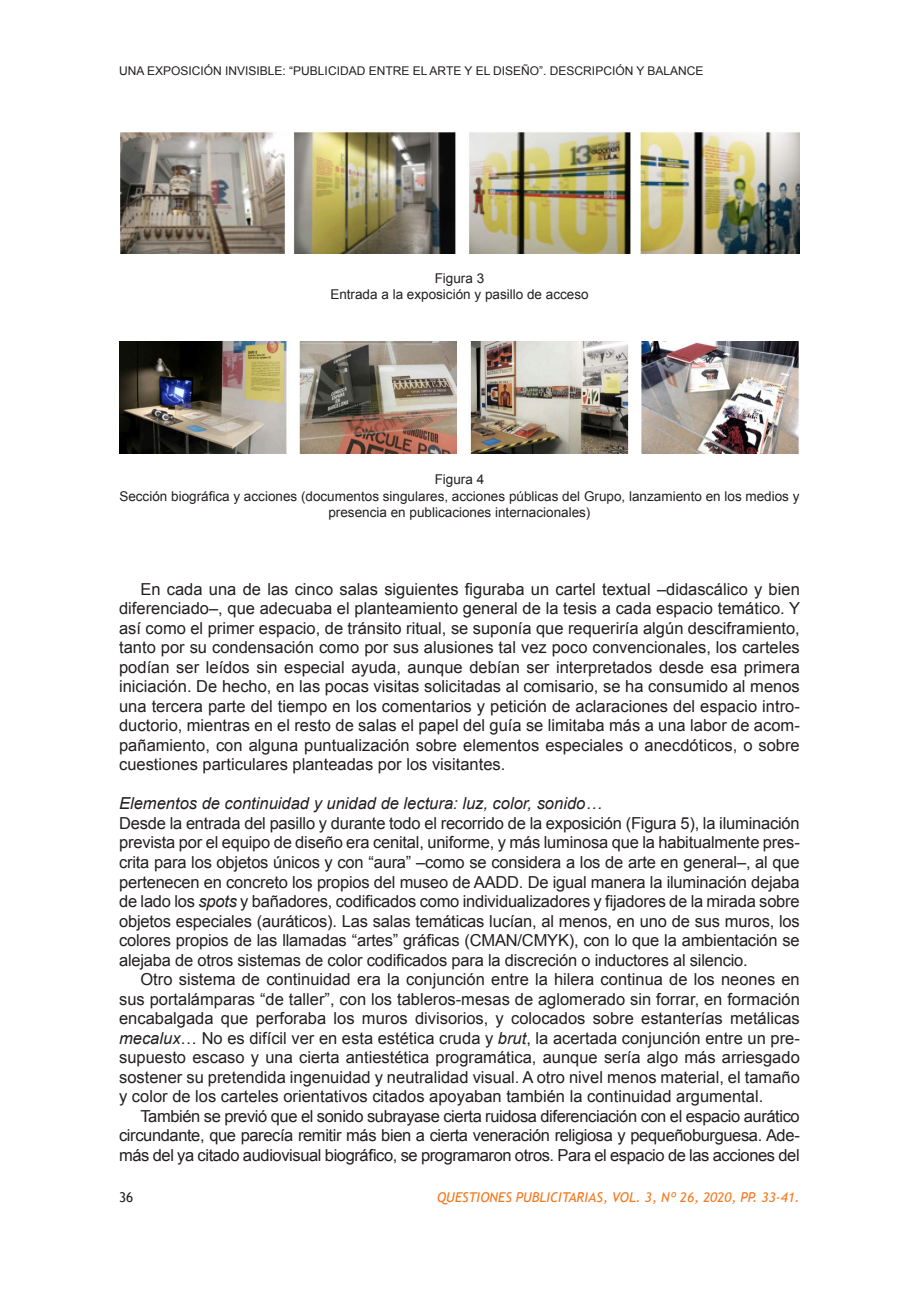
<style>
.page{position:relative;width:919px;height:1289px;background:#fff}
.page>*{position:absolute;margin:0;border:0;box-sizing:border-box;transform-origin:0 0}
.t1{font:16.5px/19.5px "Arial";letter-spacing:-.005em;color:#231f20;text-align:justify}
.t2{font:italic 16.5px "Arial";color:#231f20}
.t3{font:13.5px/16.5px "Arial";color:#231f20;text-align:center}
.t4{font:italic 13.5px "Trebuchet MS";color:#f47921}
.t5{font:13.5px "Trebuchet MS";color:#231f20}
.t6{font:12px "Arial";color:#231f20}
.s1{font-style:italic}
</style>
<div class="page">
<img style="left:121px;top:132px;width:678px;height:122px">
<img style="left:119px;top:341px;width:680px;height:113px">
<p class="t6" style="left:119px;top:63px;width:586px">UNA EXPOSICIÓN INVISIBLE: “PUBLICIDAD ENTRE EL ARTE Y EL DISEÑO”. DESCRIPCIÓN Y BALANCE</p>
<p class="t3" style="left:434px;top:270px;width:51px">Figura 3</p>
<p class="t3" style="left:330px;top:286px;width:260px">Entrada a la exposición y pasillo de acceso</p>
<p class="t3" style="left:434px;top:471px;width:51px">Figura 4</p>
<p class="t3" style="left:119px;top:488px;width:681px">Sección biográfica y acciones (documentos singulares, acciones públicas del Grupo, lanzamiento en los medios y presencia en publicaciones internacionales)</p>
<p class="t1" style="left:119px;top:579px;width:682px;text-indent:21px">En cada una de las cinco salas siguientes figuraba un cartel textual –didascálico y bien diferenciado–, que adecuaba el planteamiento general de la tesis a cada espacio temático. Y así como el primer espacio, de tránsito ritual, se suponía que requeriría algún desciframiento, tanto por su condensación como por sus alusiones tal vez poco convencionales, los carteles podían ser leídos sin especial ayuda, aunque debían ser interpretados desde esa primera iniciación. De hecho, en las pocas visitas solicitadas al comisario, se ha consumido al menos una tercera parte del tiempo en los comentarios y petición de aclaraciones del espacio intro&shy;ductorio, mientras en el resto de salas el papel del guía se limitaba más a una labor de acom&shy;pañamiento, con alguna puntualización sobre elementos especiales o anecdóticos, o sobre cuestiones particulares planteadas por los visitantes.</p>
<p class="t2" style="left:119px;top:793px;width:484px">Elementos de continuidad y unidad de lectura: luz, color, sonido…</p>
<p class="t1" style="left:119px;top:813px;width:682px">Desde la entrada del pasillo y durante todo el recorrido de la exposición (Figura 5), la iluminación prevista por el equipo de diseño era cenital, uniforme, y más luminosa que la habitualmente pres&shy;crita para los objetos únicos y con “aura” –como se considera a los de arte en general–, al que pertenecen en concreto los propios del museo de AADD. De igual manera la iluminación dejaba de lado los <span class="s1">spots</span> y bañadores, codificados como individualizadores y fijadores de la mirada sobre objetos especiales (auráticos). Las salas temáticas lucían, al menos, en uno de sus muros, los colores propios de las llamadas “artes” gráficas (CMAN/CMYK), con lo que la ambientación se alejaba de otros sistemas de color codificados para la discreción o inductores al silencio.</p>
<p class="t1" style="left:119px;top:969px;width:682px;text-indent:21px">Otro sistema de continuidad era la conjunción entre la hilera continua de los neones en sus portalámparas “de taller”, con los tableros-mesas de aglomerado sin forrar, en formación encabalgada que perforaba los muros divisorios, y colocados sobre estanterías metálicas <span class="s1">mecalux</span>… No es difícil ver en esta estética cruda y <span class="s1">brut</span>, la acertada conjunción entre un pre&shy;supuesto escaso y una cierta antiestética programática, aunque sería algo más arriesgado sostener su pretendida ingenuidad y neutralidad visual. A otro nivel menos material, el tamaño y color de los carteles orientativos citados apoyaban también la continuidad argumental.</p>
<p class="t1" style="left:119px;top:1106px;width:682px;text-indent:21px">También se previó que el sonido subrayase cierta ruidosa diferenciación con el espacio aurático circundante, que parecía remitir más bien a cierta veneración religiosa y pequeñoburguesa. Ade&shy;más del ya citado audiovisual biográfico, se programaron otros. Para el espacio de las acciones del</p>
<p class="t5" style="left:119px;top:1189px;width:16px">36</p>
<p class="t4" style="left:437px;top:1189px;width:364px">QUESTIONES PUBLICITARIAS, VOL. 3, Nº 26, 2020, PP. 33-41.</p>
</div>
